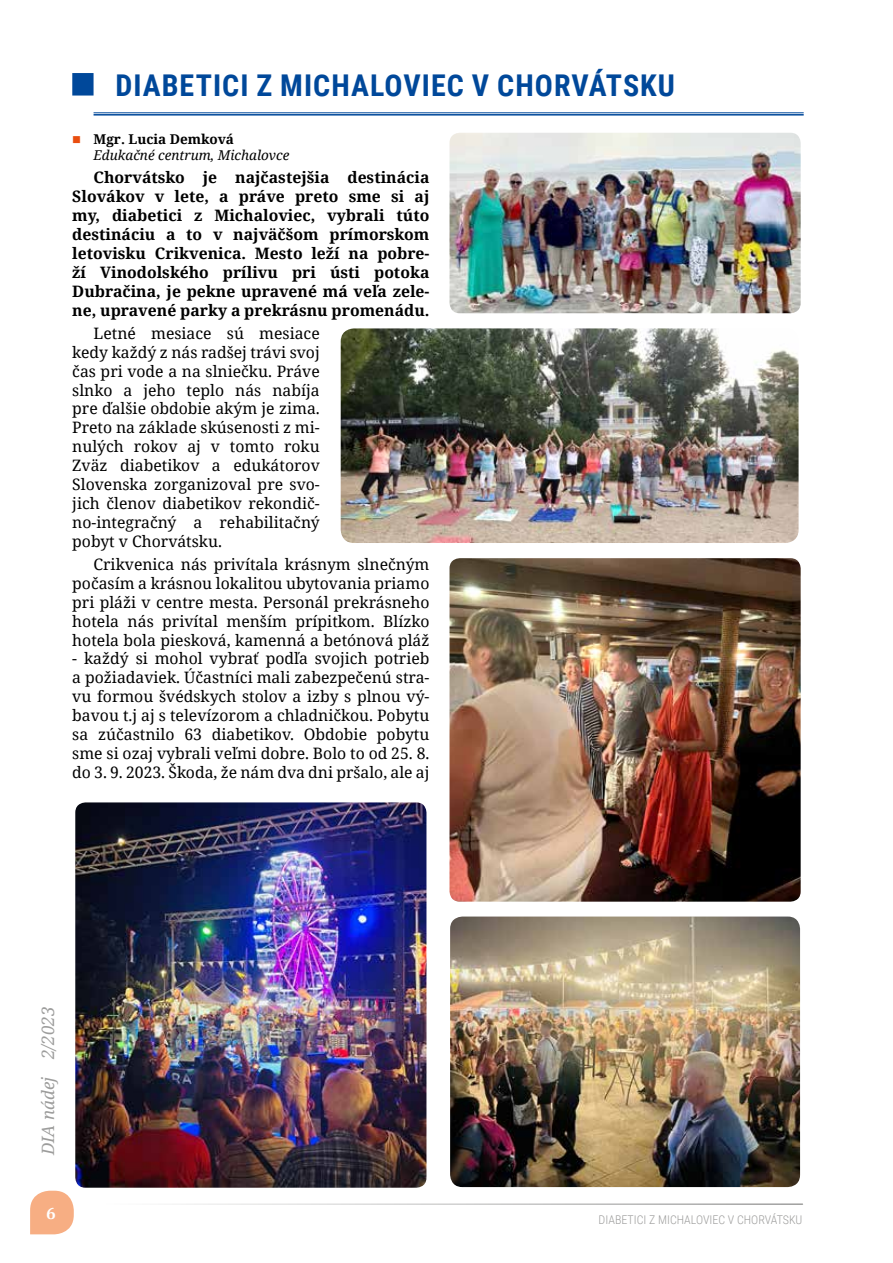
<style>
.page{position:relative;width:893px;height:1263px;background:#fff}
.page>*{position:absolute;margin:0;border:0;box-sizing:border-box;transform-origin:0 0}
.t1{font:700 30px "Roboto Condensed";letter-spacing:.035em;color:#00489a}
.t2{font:italic 17.1px "Noto Serif";color:#9d9d9c}
.t3{font:700 16.35px "Cambria";color:#fff}
.t4{font:15.75px/18.9px "Noto Serif";color:#000;text-align:justify}
.t5{font:700 15.75px/18.9px "Noto Serif";color:#000;text-align:justify}
.t6{font:italic 13.5px "Noto Serif";color:#000}
.t7{font:700 13.5px "Noto Serif";color:#000}
.t8{font:300 12px "Roboto Condensed";color:#9d9d9c}
</style>
<div class="page">
<svg style="left:30px;top:1191px;width:44px;height:43px;background:#f7b791"></svg>
<div style="left:72px;top:73px;width:22px;height:23px;background:#00489a"></div>
<hr style="left:94px;top:113px;width:710px;height:1px;background:#00489a">
<hr style="left:94px;top:114px;width:710px;height:2px;background:#00489a">
<img style="left:76px;top:803px;width:349px;height:384px">
<div style="left:72px;top:799px;width:357px;height:392px;border:3px solid #fff;border-radius:12px"></div>
<img style="left:450px;top:134px;width:350px;height:178px">
<div style="left:446px;top:130px;width:358px;height:186px;border:3px solid #fff;border-radius:12px"></div>
<img style="left:450px;top:559px;width:350px;height:342px">
<div style="left:446px;top:555px;width:358px;height:350px;border:3px solid #fff;border-radius:12px"></div>
<img style="left:451px;top:918px;width:348px;height:268px">
<div style="left:446px;top:913px;width:358px;height:278px;border:4px solid #fff;border-radius:14px"></div>
<img style="left:342px;top:329px;width:455px;height:213px">
<div style="left:337px;top:324px;width:465px;height:223px;border:4px solid #fff;border-radius:15px"></div>
<h1 class="t1" style="left:115px;top:64px;width:561px">DIABETICI Z MICHALOVIEC V CHORVÁTSKU</h1>
<p class="t7" style="left:94px;top:130px;width:142px">Mgr. Lucia Demková</p>
<p class="t6" style="left:94px;top:146px;width:197px">Edukačné centrum, Michalovce</p>
<p class="t5" style="left:72px;top:168px;width:359px;text-indent:21px">Chorvátsko je najčastejšia destinácia Slovákov v lete, a práve preto sme si aj my, diabetici z Michaloviec, vybrali túto destináciu a to v najväčšom prímorskom letovisku Crikvenica. Mesto leží na pobre&shy;ží Vinodolského prílivu pri ústi potoka Dubračina, je pekne upravené má veľa zele&shy;ne, upravené parky a prekrásnu promenádu.</p>
<p class="t4" style="left:72px;top:323px;width:249px;text-indent:21px">Letné mesiace sú mesiace kedy každý z nás radšej trávi svoj čas pri vode a na slniečku. Práve slnko a jeho teplo nás nabíja pre ďalšie obdobie akým je zima.<br>Preto na základe skúsenosti z mi&shy;nulých rokov aj v tomto roku Zväz diabetikov a edukátorov Slovenska zorganizoval pre svo&shy;jich členov diabetikov rekondič&shy;no-integračný a rehabilitačný pobyt v Chorvátsku.</p>
<p class="t4" style="left:72px;top:554px;width:359px;text-indent:21px">Crikvenica nás privítala krásnym slnečným počasím a krásnou lokalitou ubytovania priamo pri pláži v centre mesta. Personál prekrásneho hotela nás privítal menším prípitkom. Blízko hotela bola piesková, kamenná a betónová pláž</p>
<p class="t4" style="left:72px;top:649px;width:359px">- každý si mohol vybrať podľa svojich potrieb a požiadaviek. Účastníci mali zabezpečenú stra&shy;vu formou švédskych stolov a izby s plnou vý&shy;bavou t.j aj s televízorom a chladničkou. Pobytu sa zúčastnilo 63 diabetikov. Obdobie pobytu sme si ozaj vybrali veľmi dobre. Bolo to od 25. 8. do 3. 9. 2023. Škoda, že nám dva dni pršalo, ale aj</p>
<p class="t2" style="left:36px;top:1155px;width:150px;rotate:-90deg">DIA nádej 2/2023</p>
<p class="t3" style="left:46px;top:1202px;width:11px">6</p>
<p class="t8" style="left:599px;top:1211px;width:205px">DIABETICI Z MICHALOVIEC V CHORVÁTSKU</p>
</div>
